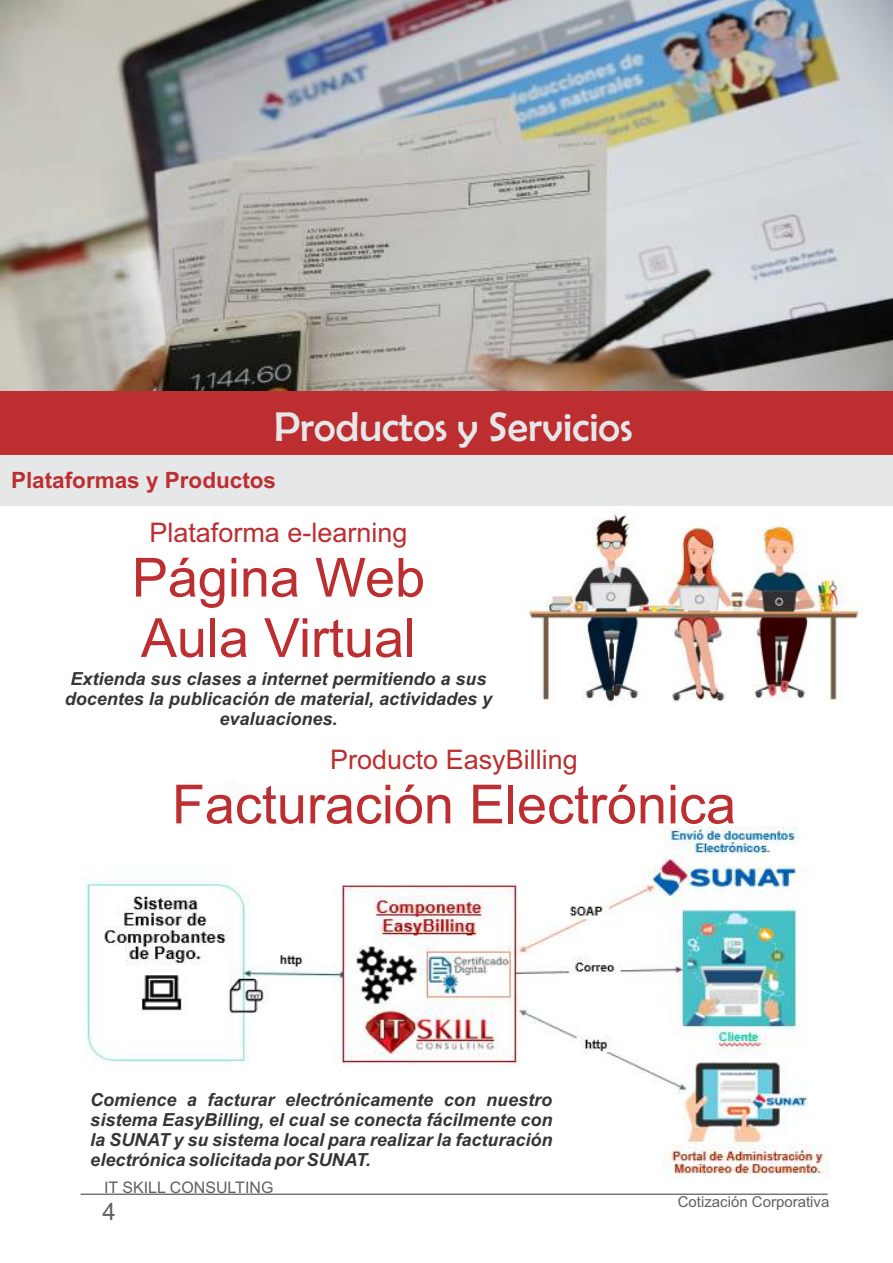
<style>
.page{position:relative;width:893px;height:1263px;background:#fff}
.page>*{position:absolute;margin:0;border:0;box-sizing:border-box;transform-origin:0 0}
.t1{font:54px/60.3px "Arial";color:#bd2e31}
.t2{font:42px "Berlin Sans FB";color:#e6e7e8}
.t3{font:27px "Arial";color:#bd2e31}
.t4{font:24px "Arial";color:#606062}
.t5{font:700 22.5px "Arial";color:#bd2e31}
.t6{font:italic 700 18px/20.1px "Arial";color:#373435;text-align:center}
.t7{font:15.9px "Arial";color:#606062}
.t8{font:15px "Arial";color:#606062}
</style>
<div class="page">
<img style="left:0;top:0;width:892px;height:391px">
<hr style="left:81px;top:1194px;width:747px;height:1px;background:#373435">
<div style="left:0;top:391px;width:893px;height:114px;background:#bd2e31"></div>
<div style="left:0;top:455px;width:893px;height:50px;background:#e6e7e8"></div>
<img style="left:528px;top:510px;width:334px;height:192px">
<img style="left:84px;top:826px;width:745px;height:353px">
<h2 class="t2" style="left:274px;top:404px;width:360px">Productos y Servicios</h2>
<p class="t5" style="left:11px;top:472px;width:267px">Plataformas y Productos</p>
<h3 class="t3" style="left:149px;top:522px;width:260px">Plataforma e-learning</h3>
<h1 class="t1" style="left:132px;top:552px;width:295px">Página Web<br>Aula Virtual</h1>
<p class="t6" style="left:65px;top:670px;width:429px">Extienda sus clases a internet permitiendo a sus docentes la publicación de material, actividades y evaluaciones.</p>
<h3 class="t3" style="left:330px;top:749px;width:249px">Producto EasyBilling</h3>
<h1 class="t1" style="left:172px;top:779px;width:566px">Facturación Electrónica</h1>
<p class="t6" style="left:90px;top:1091px;width:464px;text-align:justify">Comience a facturar electrónicamente con nuestro sistema EasyBilling, el cual se conecta fácilmente con la SUNAT y su sistema local para realizar la facturación electrónica solicitada por SUNAT.</p>
<p class="t7" style="left:104px;top:1181px;width:171px">IT SKILL CONSULTING</p>
<h3 class="t4" style="left:102px;top:1202px;width:15px">4</h3>
<p class="t8" style="left:678px;top:1196px;width:153px">Cotización Corporativa</p>
</div>
